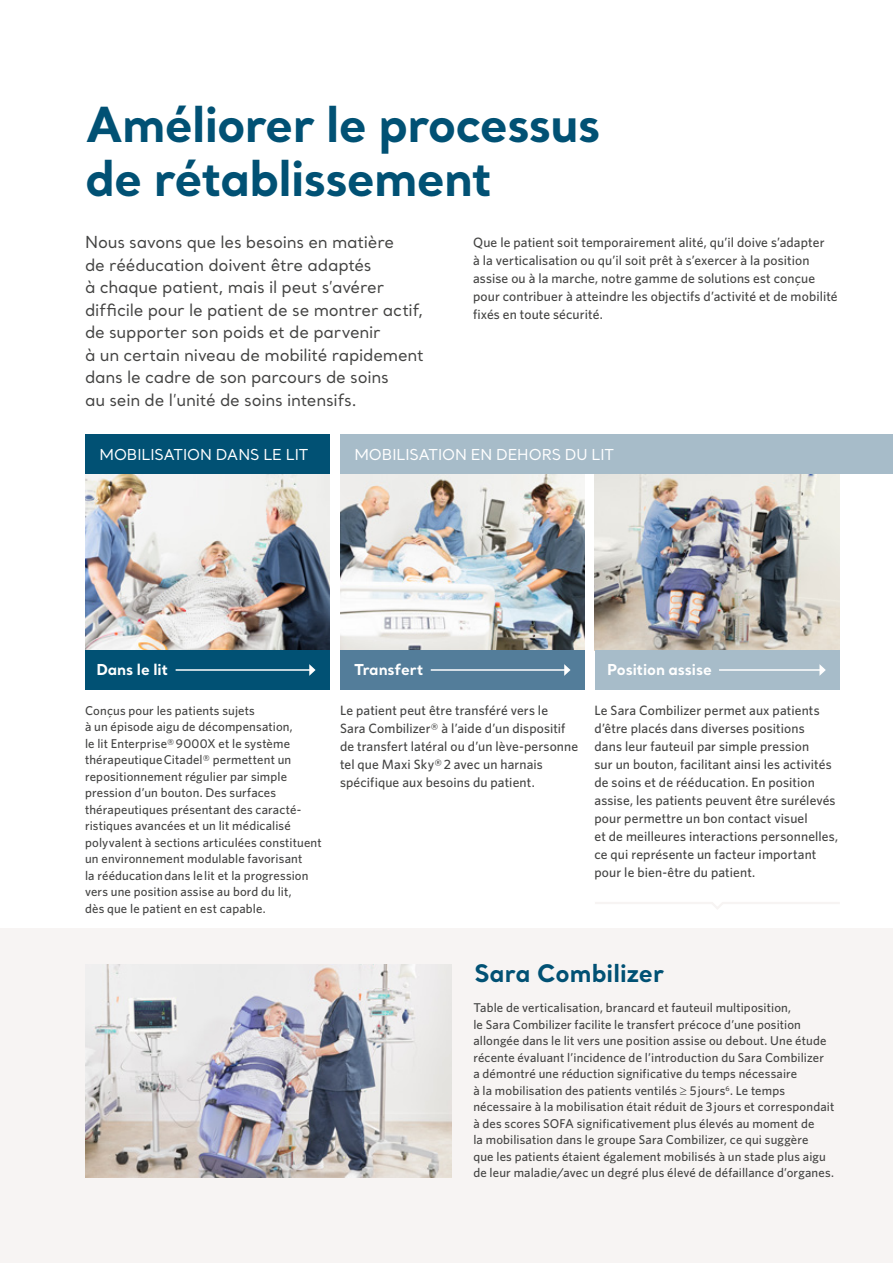
<style>
.page{position:relative;width:893px;height:1263px;background:#fff}
.page>*{position:absolute;margin:0;border:0;box-sizing:border-box;transform-origin:0 0}
.Headline_Santral_Bol{font:700 48px/54px "Santral";letter-spacing:-.02em;color:#015174}
.Caption_Whitney_Medi{font:700 24px "Santral";color:#015174}
.Preamble_Santral_Reg{font:16.5px/22.5px "Santral";letter-spacing:-.015em;color:#434342}
.Sub-heading_body_cop{font:15px "Santral";letter-spacing:-.005em;color:#fff}
.Sub-heading_body_cop-2{font:700 15px "Santral";letter-spacing:-.005em;color:#fff}
.Indent_body_copy_Whi{font:500 13.5px/18px "Whitney";letter-spacing:.01em;color:#434342}
.Indent_body_copy_Whi-2{font:500 12.75px/16.5px "Whitney";letter-spacing:.01em;color:#434342}
</style>
<div class="page">
<div style="left:0;top:928px;width:893px;height:335px;background:#f7f4f3"></div>
<img style="left:85px;top:474px;width:245px;height:176px">
<img style="left:340px;top:474px;width:245px;height:176px">
<img style="left:595px;top:474px;width:245px;height:176px">
<div style="left:85px;top:650px;width:245px;height:40px;background:#015174"></div>
<div style="left:340px;top:650px;width:245px;height:40px;background:#537d9a"></div>
<div style="left:595px;top:650px;width:245px;height:40px;background:#a7bcc9"></div>
<div style="left:85px;top:434px;width:245px;height:40px;background:#015174"></div>
<div style="left:340px;top:434px;width:553px;height:40px;background:#a7bcc9"></div>
<img style="left:85px;top:964px;width:367px;height:214px">
<hr style="left:176px;top:669px;width:134px;height:2px;background:#fff">
<svg style="left:309px;top:664px;width:7px;height:12px"></svg>
<hr style="left:431px;top:669px;width:134px;height:2px;background:#fff">
<svg style="left:564px;top:664px;width:6px;height:12px"></svg>
<hr style="left:719px;top:669px;width:101px;height:2px;background:#fff">
<svg style="left:819px;top:664px;width:7px;height:12px"></svg>
<svg style="left:595px;top:902px;width:245px;height:7px"></svg>
<p class="Headline_Santral_Bol" style="left:85px;top:96px;width:517px">Améliorer le processus de rétablissement</p>
<p class="Preamble_Santral_Reg" style="left:85px;top:231px;width:340px">Nous savons que les besoins en matière<br>de rééducation doivent être adaptés<br>à chaque patient, mais il peut s’avérer difficile pour le patient de se montrer actif, de supporter son poids et de parvenir<br>à un certain niveau de mobilité rapidement dans le cadre de son parcours de soins<br>au sein de l’unité de soins intensifs.</p>
<p class="Indent_body_copy_Whi" style="left:473px;top:233px;width:366px">Que le patient soit temporairement alité, qu’il doive s’adapter<br>à la verticalisation ou qu’il soit prêt à s’exercer à la position assise ou à la marche, notre gamme de solutions est conçue pour contribuer à atteindre les objectifs d’activité et de mobilité fixés en toute sécurité.</p>
<p class="Sub-heading_body_cop" style="left:99px;top:444px;width:210px">MOBILISATION DANS LE LIT</p>
<p class="Sub-heading_body_cop" style="left:354px;top:445px;width:261px">MOBILISATION EN DEHORS DU LIT</p>
<p class="Sub-heading_body_cop-2" style="left:96px;top:659px;width:73px">Dans le lit</p>
<p class="Sub-heading_body_cop-2" style="left:354px;top:659px;width:71px">Transfert</p>
<p class="Sub-heading_body_cop-2" style="left:607px;top:659px;width:106px">Position assise</p>
<p class="Indent_body_copy_Whi-2" style="left:85px;top:702px;width:238px">Conçus pour les patients sujets<br>à un épisode aigu de décompensation,<br>le lit Enterprise®9000X et le système thérapeutique Citadel® permettent un repositionnement régulier par simple pression d’un bouton. Des surfaces thérapeutiques présentant des caracté&shy;ristiques avancées et un lit médicalisé polyvalent à sections articulées constituent un environnement modulable favorisant<br>la rééducation dans le lit et la progression vers une position assise au bord du lit,<br>dès que le patient en est capable.</p>
<p class="Indent_body_copy_Whi" style="left:340px;top:701px;width:240px">Le patient peut être transféré vers le<br>Sara Combilizer® à l’aide d’un dispositif de transfert latéral ou d’un lève-personne tel que Maxi Sky® 2 avec un harnais spécifique aux besoins du patient.</p>
<p class="Indent_body_copy_Whi" style="left:594px;top:701px;width:245px">Le Sara Combilizer permet aux patients d’être placés dans diverses positions<br>dans leur fauteuil par simple pression<br>sur un bouton, facilitant ainsi les activités de soins et de rééducation. En position assise, les patients peuvent être surélevés pour permettre un bon contact visuel<br>et de meilleures interactions personnelles, ce qui représente un facteur important pour le bien-être du patient.</p>
<p class="Caption_Whitney_Medi" style="left:474px;top:957px;width:191px">Sara Combilizer</p>
<p class="Indent_body_copy_Whi-2" style="left:473px;top:999px;width:362px">Table de verticalisation, brancard et fauteuil multiposition,<br>le Sara Combilizer facilite le transfert précoce d’une position allongée dans le lit vers une position assise ou debout. Une étude récente évaluant l’incidence de l’introduction du Sara Combilizer<br>a démontré une réduction significative du temps nécessaire<br>à la mobilisation des patients ventilés ≥ 5 jours<sup>6</sup>. Le temps nécessaire à la mobilisation était réduit de 3 jours et correspondait à des scores SOFA significativement plus élevés au moment de<br>la mobilisation dans le groupe Sara Combilizer, ce qui suggère<br>que les patients étaient également mobilisés à un stade plus aigu de leur maladie/avec un degré plus élevé de défaillance d’organes.</p>
</div>
